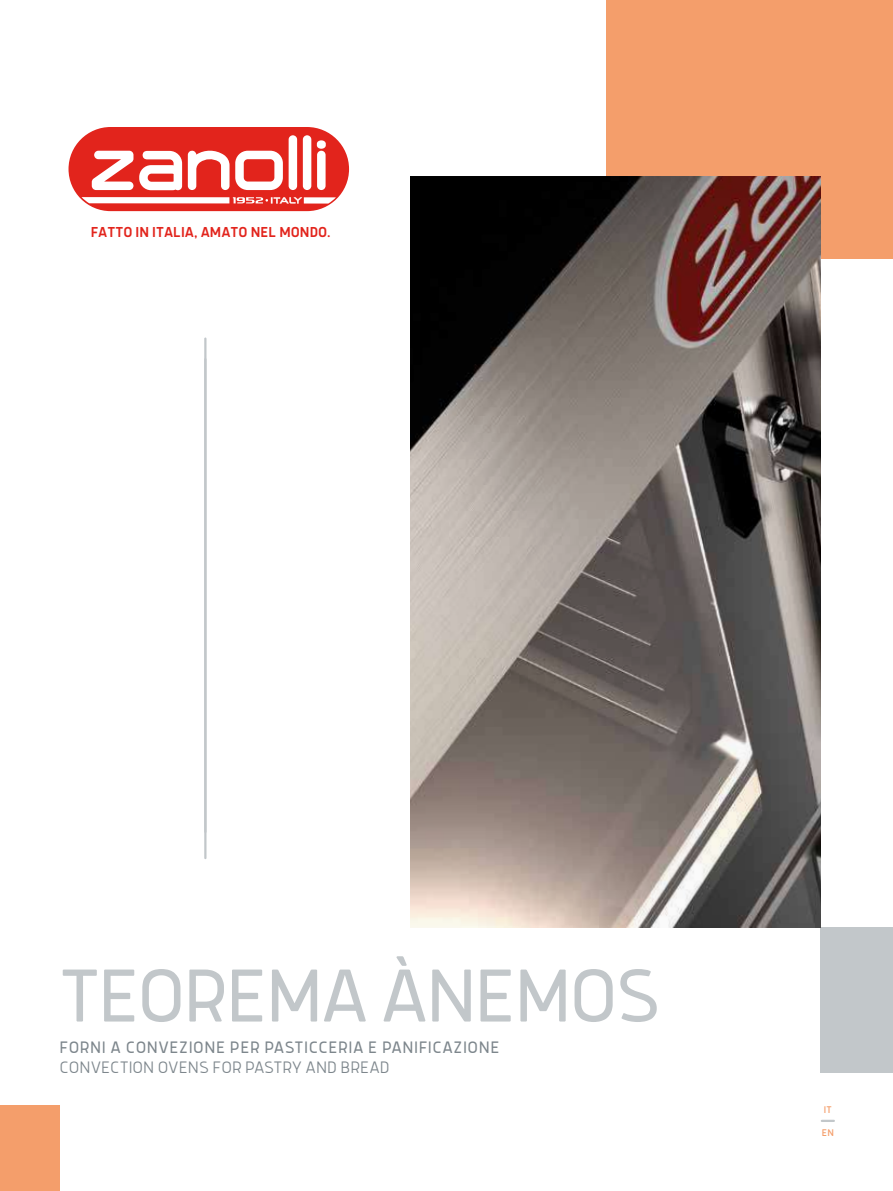
<style>
.page{position:relative;width:893px;height:1191px;background:#fff}
.page>*{position:absolute;margin:0;border:0;box-sizing:border-box;transform-origin:0 0}
.t1{font:300 82.5px "Anteb Alt";letter-spacing:-.03em;color:#c2c7ca}
.t2{font:300 18px "Anteb";letter-spacing:.03em;color:#7d868c}
.t3{font:300 18px "Anteb";color:#7d868c}
.t4{font:500 15.6px "Anteb";color:#e2241c}
.t5{font:10.5px/22.5px "Anteb";color:#f49e6b}
</style>
<div class="page">
<div style="left:607px;top:0;width:286px;height:258px;background:#f49e6b"></div>
<div style="left:0;top:1106px;width:60px;height:85px;background:#f49e6b"></div>
<svg style="left:822px;top:1119px;width:12px;height:3px"></svg>
<div style="left:821px;top:927px;width:72px;height:146px;background:#c2c7ca"></div>
<hr style="left:204px;top:338px;width:2px;height:520px;background:#c2c7ca">
<img style="left:410px;top:177px;width:411px;height:750px">
<div style="left:69px;top:127px;width:280px;height:84px;background:#e2241c;border-radius:42px"></div>
<div style="left:289px;top:135px;width:8px;height:55px;background:#fff;border-radius:4px"></div>
<div style="left:303px;top:135px;width:8px;height:55px;background:#fff;border-radius:4px"></div>
<svg style="left:92px;top:151px;width:41px;height:39px"></svg>
<div style="left:317px;top:151px;width:9px;height:39px;background:#fff;border-radius:4px"></div>
<svg style="left:317px;top:140px;width:9px;height:9px"></svg>
<svg style="left:188px;top:150px;width:95px;height:40px"></svg>
<svg style="left:139px;top:151px;width:43px;height:39px"></svg>
<svg style="left:82px;top:197px;width:254px;height:6px;background:#f8d0ce"></svg>
<p class="t4" style="left:91px;top:222px;width:242px">FATTO IN ITALIA, AMATO NEL MONDO.</p>
<h1 class="t1" style="left:59px;top:947px;width:604px">TEOREMA ÀNEMOS</h1>
<p class="t2" style="left:60px;top:1037px;width:442px">FORNI A CONVEZIONE PER PASTICCERIA E PANIFICAZIONE</p>
<p class="t3" style="left:60px;top:1056px;width:332px">CONVECTION OVENS FOR PASTRY AND BREAD</p>
<p class="t5" style="left:822px;top:1098px;width:14px">IT<br>EN</p>
</div>
